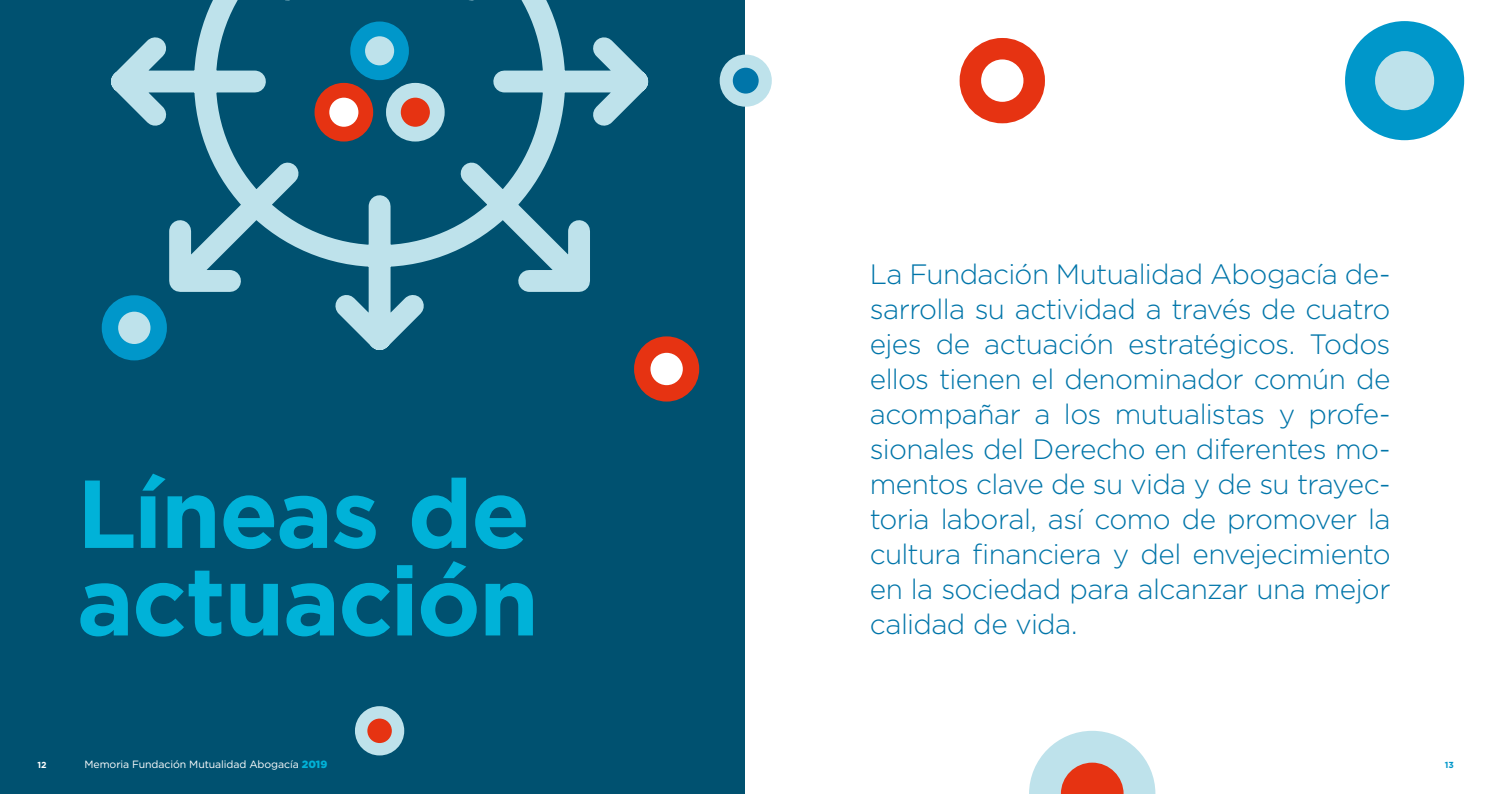
<style>
.page{position:relative;width:1489px;height:794px;background:#fff}
.page>*{position:absolute;margin:0;border:0;box-sizing:border-box;transform-origin:0 0}
.t1{font:700 96.25px/87.5px "Gotham";letter-spacing:-.02em;color:#00b2d8}
.t2{font:300 28px/35px "Gotham";letter-spacing:-.02em;color:#0075a9;text-align:justify}
.t3{font:10.5px "Gotham";letter-spacing:-.005em;color:#fff}
.t4{font:700 8.75px "Gotham";color:#fff}
.t5{font:700 8.75px "Gotham";color:#0097ca}
.s1{font-weight:900;color:#00b2d8}
</style>
<div class="page">
<div style="left:0;top:0;width:744px;height:794px;background:#005170"></div>
<svg style="left:101px;top:0;width:556px;height:363px"></svg>
<div style="left:1344px;top:21px;width:119px;height:119px;border:32px solid #0097ca;border-radius:50%"></div>
<div style="left:102px;top:295px;width:65px;height:65px;border:18px solid #0097ca;border-radius:50%"></div>
<div style="left:118px;top:312px;width:32px;height:32px;background:#bee2eb;border-radius:50%"></div>
<div style="left:1374px;top:51px;width:59px;height:59px;background:#bee2eb;border-radius:50%"></div>
<div style="left:719px;top:55px;width:52px;height:52px;border:14px solid #bee2eb;border-radius:50%"></div>
<div style="left:732px;top:68px;width:26px;height:26px;background:#0075a9;border-radius:50%"></div>
<svg style="left:1029px;top:731px;width:126px;height:63px"></svg>
<div style="left:355px;top:706px;width:49px;height:49px;border:13px solid #bee2eb;border-radius:50%"></div>
<div style="left:367px;top:718px;width:25px;height:25px;background:#e63312;border-radius:50%"></div>
<div style="left:959px;top:38px;width:85px;height:85px;border:23px solid #e63312;border-radius:50%"></div>
<div style="left:981px;top:59px;width:42px;height:43px;background:#fff;border-radius:50%"></div>
<div style="left:634px;top:336px;width:65px;height:65px;border:18px solid #e63312;border-radius:50%"></div>
<div style="left:650px;top:353px;width:32px;height:32px;background:#fff;border-radius:50%"></div>
<div style="left:314px;top:83px;width:59px;height:58px;border:16px solid #e63312;border-radius:50%"></div>
<div style="left:386px;top:83px;width:58px;height:58px;border:16px solid #bee2eb;border-radius:50%"></div>
<div style="left:401px;top:98px;width:29px;height:29px;background:#e63312;border-radius:50%"></div>
<div style="left:329px;top:98px;width:29px;height:29px;background:#fff;border-radius:50%"></div>
<div style="left:350px;top:22px;width:59px;height:58px;border:16px solid #0097ca;border-radius:50%"></div>
<div style="left:365px;top:36px;width:29px;height:29px;background:#bee2eb;border-radius:50%"></div>
<h1 class="t1" style="left:77px;top:469px;width:463px">Líneas de actuación</h1>
<p class="t2" style="left:869px;top:256px;width:522px">La Fundación Mutualidad Abogacía de&shy;sarrolla su actividad a través de cuatro ejes de actuación estratégicos. Todos ellos tienen el denominador común de acompañar a los mutualistas y profe&shy;sionales del Derecho en diferentes mo&shy;mentos clave de su vida y de su trayec&shy;toria laboral, así como de promover la cultura financiera y del envejecimiento en la sociedad para alcanzar una mejor calidad de vida.</p>
<p class="t4" style="left:38px;top:759px;width:11px">12</p>
<p class="t3" style="left:84px;top:757px;width:244px">Memoria Fundación Mutualidad Abogacía <span class="s1">2019</span></p>
<p class="t5" style="left:1444px;top:759px;width:11px">13</p>
</div>
